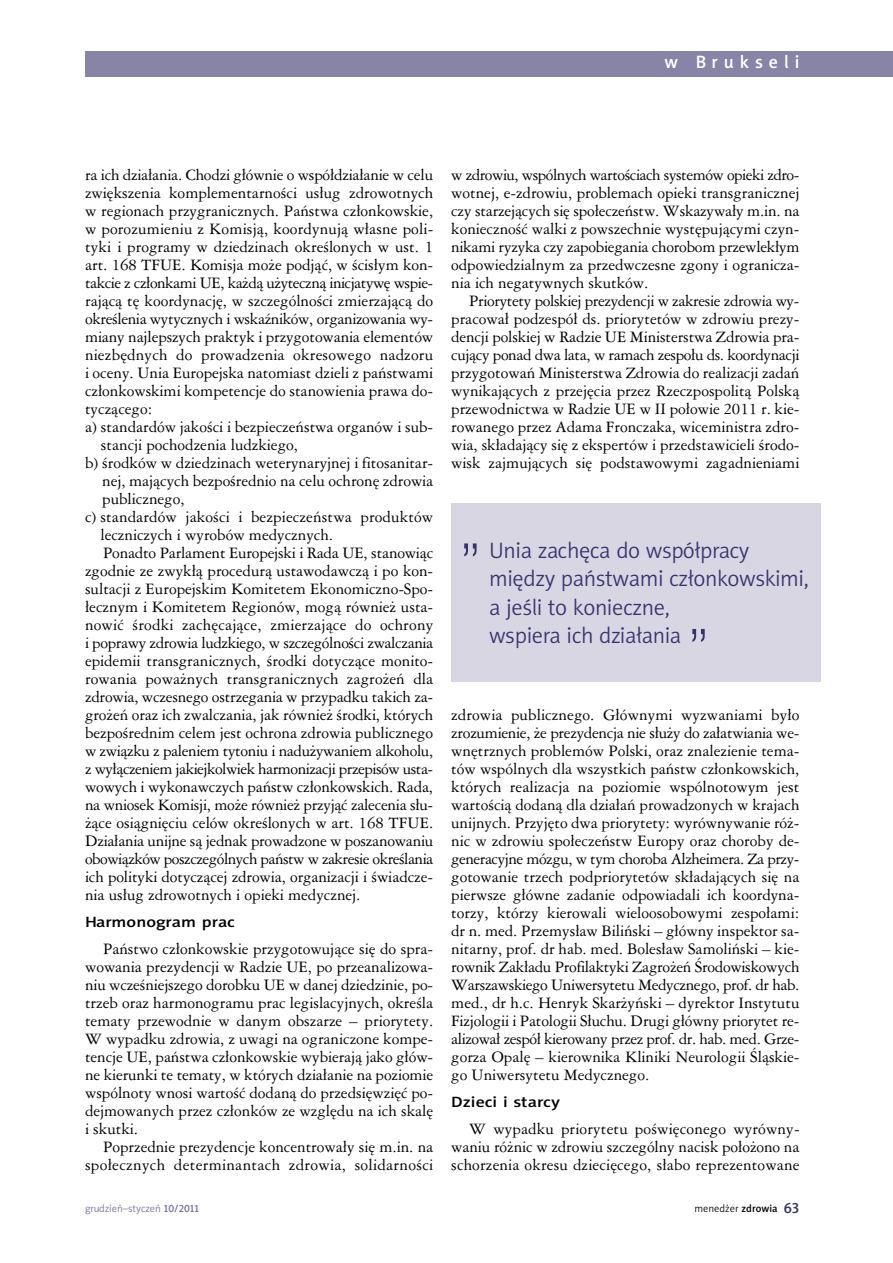
<style>
.page{position:relative;width:893px;height:1263px;background:#fff}
.page>*{position:absolute;margin:0;border:0;box-sizing:border-box;transform-origin:0 0}
.t1{font:52.5px "Swis 721 Lt PL";color:#36326d}
.t2{font:22.5px/28.5px "Naomi Sans EFNPS Light";letter-spacing:-.015em;color:#36326d}
.t3{font:18px "Naomi Sans EFNPS Medium";letter-spacing:.335em;color:#fff}
.t4{font:15px/18px "Ameri Garmnd PL";color:#000;text-align:justify}
.t5{font:15px "Ameri Garmnd PL";letter-spacing:-.03em;color:#000}
.t6{font:15px "Ameri Garmnd PL";letter-spacing:-.025em;color:#000}
.t7{font:15px/18px "Ameri Garmnd PL";letter-spacing:.02em;color:#000;text-align:right}
.t8{font:15px "Ameri Garmnd PL";letter-spacing:-.02em;color:#000}
.t9{font:15px "Naomi Sans EFNPS Medium";color:#000;scale:1.2 1}
.t10{font:10.5px "Naomi Sans EFNPS Light";color:#727099}
.t11{font:10.5px "Naomi Sans EFNPS Light";color:#000}
.s1{font-family:"Naomi Sans EFNPS Medium"}
.s2{font-family:"Naomi Sans EFNPS Medium";font-size:15px;color:#36326d}
</style>
<div class="page">
<div style="left:85px;top:51px;width:808px;height:26px;background:#8784a8"></div>
<div style="left:451px;top:503px;width:370px;height:178px;background:#d7d6e2"></div>
<p class="t3" style="left:664px;top:55px;width:136px">w Brukseli</p>
<p class="t4" style="left:85px;top:166px;width:350px">ra ich działania. Chodzi głównie o współdziałanie w celu</p>
<p class="t4" style="left:85px;top:184px;width:350px">zwiększenia komplementarności usług zdrowotnych</p>
<p class="t4" style="left:85px;top:202px;width:350px">w regionach przygranicznych. Państwa członkowskie,</p>
<p class="t4" style="left:85px;top:220px;width:350px">w porozumieniu z Komisją, koordynują własne poli-</p>
<p class="t4" style="left:85px;top:238px;width:350px">tyki i programy w dziedzinach określonych w ust. 1</p>
<p class="t4" style="left:85px;top:256px;width:350px">art. 168 TFUE. Komisja może podjąć, w ścisłym kon-</p>
<p class="t5" style="left:85px;top:274px;width:350px">takcie z członkami UE, każdą użyteczną inicjatywę wspie-</p>
<p class="t4" style="left:85px;top:292px;width:350px">rającą tę koordynację, w szczególności zmierzającą do</p>
<p class="t8" style="left:85px;top:310px;width:350px">określenia wytycznych i wskaźników, organizowania wy-</p>
<p class="t4" style="left:85px;top:328px;width:350px">miany najlepszych praktyk i przygotowania elementów</p>
<p class="t4" style="left:85px;top:346px;width:350px">niezbędnych do prowadzenia okresowego nadzoru</p>
<p class="t4" style="left:85px;top:364px;width:350px">i oceny. Unia Europejska natomiast dzieli z państwami</p>
<p class="t4" style="left:85px;top:382px;width:350px">członkowskimi kompetencje do stanowienia prawa do-</p>
<p class="t4" style="left:85px;top:400px;width:69px">tyczącego:</p>
<p class="t4" style="left:85px;top:418px;width:350px">a) standardów jakości i bezpieczeństwa organów i sub-</p>
<p class="t4" style="left:101px;top:436px;width:198px">stancji pochodzenia ludzkiego,</p>
<p class="t4" style="left:85px;top:454px;width:350px">b) środków w dziedzinach weterynaryjnej i fitosanitar-</p>
<p class="t4" style="left:102px;top:472px;width:332px">nej, mających bezpośrednio na celu ochronę zdrowia</p>
<p class="t4" style="left:102px;top:490px;width:84px">publicznego,</p>
<p class="t4" style="left:85px;top:508px;width:350px">c) standardów jakości i bezpieczeństwa produktów</p>
<p class="t4" style="left:100px;top:526px;width:234px">leczniczych i wyrobów medycznych.</p>
<p class="t4" style="left:103px;top:544px;width:332px">Ponadto Parlament Europejski i Rada UE, stanowiąc</p>
<p class="t4" style="left:85px;top:562px;width:350px">zgodnie ze zwykłą procedurą ustawodawczą i po kon-</p>
<p class="t4" style="left:85px;top:580px;width:350px">sultacji z Europejskim Komitetem Ekonomiczno-Spo-</p>
<p class="t4" style="left:85px;top:598px;width:350px">łecznym i Komitetem Regionów, mogą również usta-</p>
<p class="t4" style="left:85px;top:616px;width:350px">nowić środki zachęcające, zmierzające do ochrony</p>
<p class="t6" style="left:85px;top:634px;width:350px">i poprawy zdrowia ludzkiego, w szczególności zwalczania</p>
<p class="t4" style="left:85px;top:652px;width:350px">epidemii transgranicznych, środki dotyczące monito-</p>
<p class="t4" style="left:85px;top:670px;width:350px">rowania poważnych transgranicznych zagrożeń dla</p>
<p class="t4" style="left:85px;top:688px;width:350px">zdrowia, wczesnego ostrzegania w przypadku takich za-</p>
<p class="t4" style="left:85px;top:706px;width:350px">grożeń oraz ich zwalczania, jak również środki, których</p>
<p class="t4" style="left:85px;top:724px;width:350px">bezpośrednim celem jest ochrona zdrowia publicznego</p>
<p class="t6" style="left:85px;top:742px;width:350px">w związku z paleniem tytoniu i nadużywaniem alkoholu,</p>
<p class="t5" style="left:85px;top:760px;width:350px">z wyłączeniem jakiejkolwiek harmonizacji przepisów usta-</p>
<p class="t4" style="left:85px;top:778px;width:350px">wowych i wykonawczych państw członkowskich. Rada,</p>
<p class="t4" style="left:85px;top:796px;width:350px">na wniosek Komisji, może również przyjąć zalecenia słu-</p>
<p class="t4" style="left:85px;top:814px;width:350px">żące osiągnięciu celów określonych w art. 168 TFUE.</p>
<p class="t4" style="left:85px;top:832px;width:350px">Działania unijne są jednak prowadzone w poszanowaniu</p>
<p class="t5" style="left:85px;top:850px;width:350px">obowiązków poszczególnych państw w zakresie określania</p>
<p class="t4" style="left:85px;top:868px;width:350px">ich polityki dotyczącej zdrowia, organizacji i świadcze-</p>
<p class="t4" style="left:85px;top:886px;width:277px">nia usług zdrowotnych i opieki medycznej.</p>
<p class="t9" style="left:85px;top:916px;width:127px">Harmonogram prac</p>
<p class="t4" style="left:85px;top:940px;width:350px;text-indent:18px">Państwo członkowskie przygotowujące się do spra&shy;wowania prezydencji w Radzie UE, po przeanalizowa&shy;niu wcześniejszego dorobku UE w danej dziedzinie, po&shy;trzeb oraz harmonogramu prac legislacyjnych, określa tematy przewodnie w danym obszarze – priorytety.<br>W wypadku zdrowia, z uwagi na ograniczone kompe&shy;tencje UE, państwa członkowskie wybierają jako głów&shy;ne kierunki te tematy, w których działanie na poziomie wspólnoty wnosi wartość dodaną do przedsięwzięć po&shy;dejmowanych przez członków ze względu na ich skalę i skutki.</p>
<p class="t7" style="left:85px;top:1138px;width:350px">Poprzednie prezydencje koncentrowały się m.in. na społecznych determinantach zdrowia, solidarności</p>
<p class="t4" style="left:451px;top:166px;width:350px">w zdrowiu, wspólnych wartościach systemów opieki zdro&shy;wotnej, e-zdrowiu, problemach opieki transgranicznej czy starzejących się społeczeństw. Wskazywały m.in. na konieczność walki z powszechnie występującymi czyn&shy;nikami ryzyka czy zapobiegania chorobom przewlekłym odpowiedzialnym za przedwczesne zgony i ogranicza&shy;nia ich negatywnych skutków.</p>
<p class="t4" style="left:451px;top:292px;width:350px;text-indent:18px">Priorytety polskiej prezydencji w zakresie zdrowia wy&shy;pracował podzespół ds. priorytetów w zdrowiu prezy&shy;dencji polskiej w Radzie UE Ministerstwa Zdrowia pra&shy;cujący ponad dwa lata, w ramach zespołu ds. koordynacji przygotowań Ministerstwa Zdrowia do realizacji zadań wynikających z przejęcia przez Rzeczpospolitą Polską przewodnictwa w Radzie UE w II połowie 2011 r. kie&shy;rowanego przez Adama Fronczaka, wiceministra zdro&shy;wia, składający się z ekspertów i przedstawicieli środo&shy;wisk zajmujących się podstawowymi zagadnieniami</p>
<h1 class="t1" style="left:459px;top:535px;width:24px">”</h1>
<h2 class="t2" style="left:489px;top:538px;width:321px">Unia zachęca do współpracy między państwami członkowskimi, a jeśli to konieczne,<br>wspiera ich działania</h2>
<h1 class="t1" style="left:687px;top:621px;width:24px">”</h1>
<p class="t4" style="left:451px;top:706px;width:350px">zdrowia publicznego. Głównymi wyzwaniami było zrozumienie, że prezydencja nie służy do załatwiania we&shy;wnętrznych problemów Polski, oraz znalezienie tema&shy;tów wspólnych dla wszystkich państw członkowskich, których realizacja na poziomie wspólnotowym jest wartością dodaną dla działań prowadzonych w krajach unijnych. Przyjęto dwa priorytety: wyrównywanie róż&shy;nic w zdrowiu społeczeństw Europy oraz choroby de&shy;generacyjne mózgu, w tym choroba Alzheimera. Za przy&shy;gotowanie trzech podpriorytetów składających się na pierwsze główne zadanie odpowiadali ich koordyna&shy;torzy, którzy kierowali wieloosobowymi zespołami: dr n. med. Przemysław Biliński – główny inspektor sa&shy;nitarny, prof. dr hab. med. Bolesław Samoliński – kie&shy;rownik Zakładu Profilaktyki Zagrożeń Środowiskowych Warszawskiego Uniwersytetu Medycznego, prof. dr hab. med., dr h.c. Henryk Skarżyński – dyrektor Instytutu Fizjologii i Patologii Słuchu. Drugi główny priorytet re&shy;alizował zespół kierowany przez prof. dr. hab. med. Grze&shy;gorza Opalę – kierownika Kliniki Neurologii Śląskie&shy;go Uniwersytetu Medycznego.</p>
<p class="t9" style="left:451px;top:1096px;width:92px">Dzieci i starcy</p>
<p class="t4" style="left:451px;top:1120px;width:350px;text-indent:18px">W wypadku priorytetu poświęconego wyrówny&shy;waniu różnic w zdrowiu szczególny nacisk położono na schorzenia okresu dziecięcego, słabo reprezentowane</p>
<p class="t10" style="left:85px;top:1204px;width:115px">grudzień–styczeń <span class="s1">10/2011</span></p>
<p class="t11" style="left:695px;top:1204px;width:106px">menedżer <span class="s1">zdrowia</span> <span class="s2">63</span></p>
</div>
